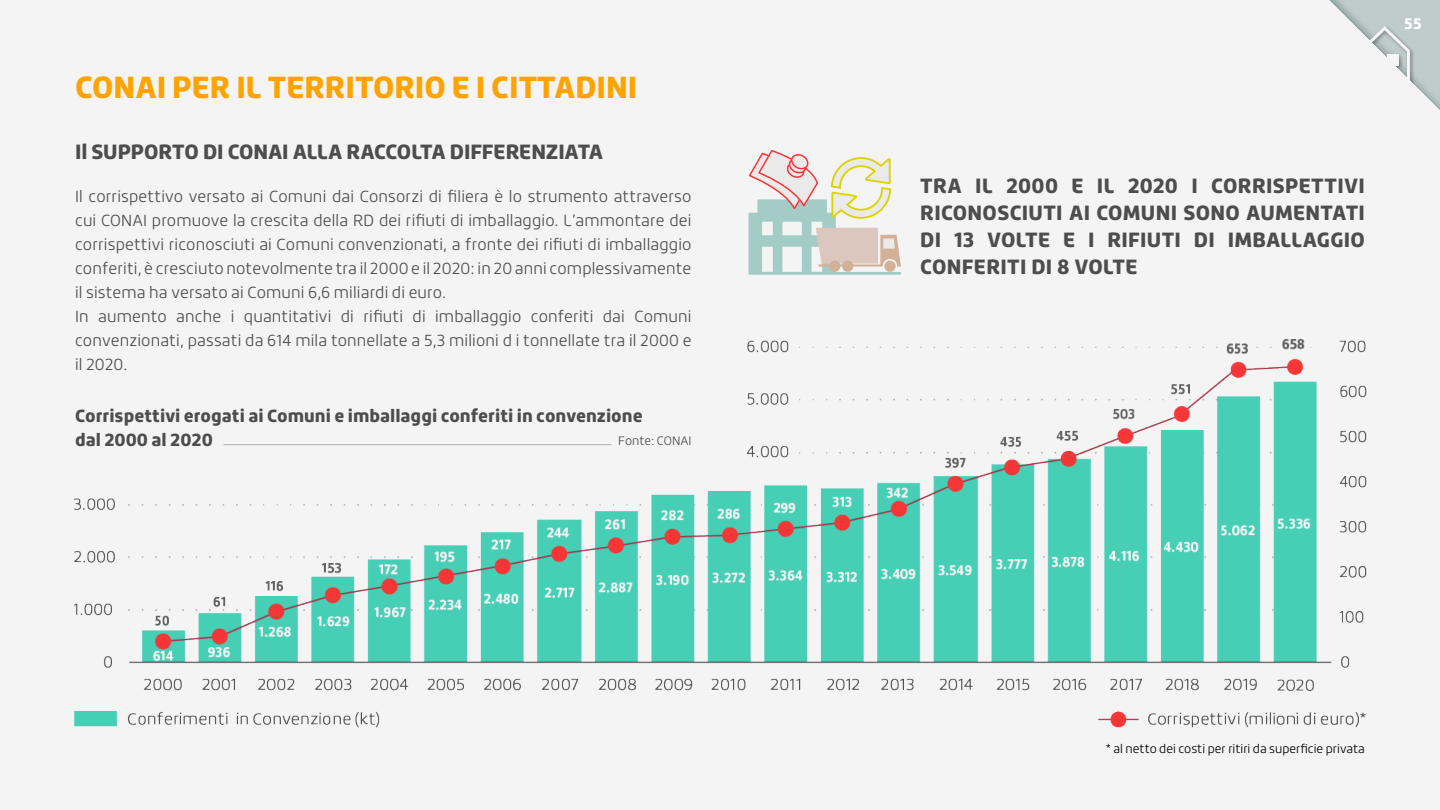
<style>
.page{position:relative;width:1440px;height:810px;background:#f5f4f4}
.page>*{position:absolute;margin:0;border:0;box-sizing:border-box;transform-origin:0 0}
.t1{font:900 30px "Roihu";color:#ffa303}
.t2{font:900 20.25px/27px "Roihu";color:#4d4d4d;text-align:justify}
.t3{font:900 17.25px/24px "Roihu";color:#4d4d4d}
.t4{font:300 15.75px/24px "Roihu";letter-spacing:.01em;color:#4d4d4d}
.t5{font:900 15px "Roihu";color:#fff}
.t6{font:300 12px "Roihu";color:#000}
.t7{font:300 12px "Roihu";color:#4d4d4d}
</style>
<div class="page">
<svg style="left:1329px;top:0;width:111px;height:110px"></svg>
<img style="left:74px;top:339px;width:1293px;height:389px">
<hr style="left:224px;top:444px;width:388px;height:1px;background:#b3b3b3">
<svg style="left:748px;top:150px;width:153px;height:125px"></svg>
<h1 class="t1" style="left:75px;top:70px;width:564px">CONAI PER IL TERRITORIO E I CITTADINI</h1>
<p class="t2" style="left:75px;top:139px;width:530px">Il SUPPORTO DI CONAI ALLA RACCOLTA DIFFERENZIATA</p>
<p class="t4" style="left:75px;top:185px;width:618px">Il corrispettivo versato ai Comuni dai Consorzi di filiera è lo strumento attraverso cui CONAI promuove la crescita della RD dei rifiuti di imballaggio. L’ammontare dei corrispettivi riconosciuti ai Comuni convenzionati, a fronte dei rifiuti di imballaggio conferiti, è cresciuto notevolmente tra il 2000 e il 2020: in 20 anni complessivamente il sistema ha versato ai Comuni 6,6 miliardi di euro.<br>In aumento anche i quantitativi di rifiuti di imballaggio conferiti dai Comuni convenzionati, passati da 614 mila tonnellate a 5,3 milioni d i tonnellate tra il 2000 e il 2020.</p>
<p class="t2" style="left:920px;top:173px;width:446px">TRA IL 2000 E IL 2020 I CORRISPETTIVI RICONOSCIUTI AI COMUNI SONO AUMENTATI DI 13 VOLTE E I RIFIUTI DI IMBALLAGGIO CONFERITI DI 8 VOLTE</p>
<p class="t3" style="left:75px;top:404px;width:569px">Corrispettivi erogati ai Comuni e imballaggi conferiti in convenzione dal 2000 al 2020</p>
<p class="t7" style="left:618px;top:434px;width:75px">Fonte: CONAI</p>
<p class="t5" style="left:1404px;top:15px;width:19px">55</p>
<p class="t6" style="left:1106px;top:742px;width:261px">* al netto dei costi per ritiri da superficie privata</p>
</div>
